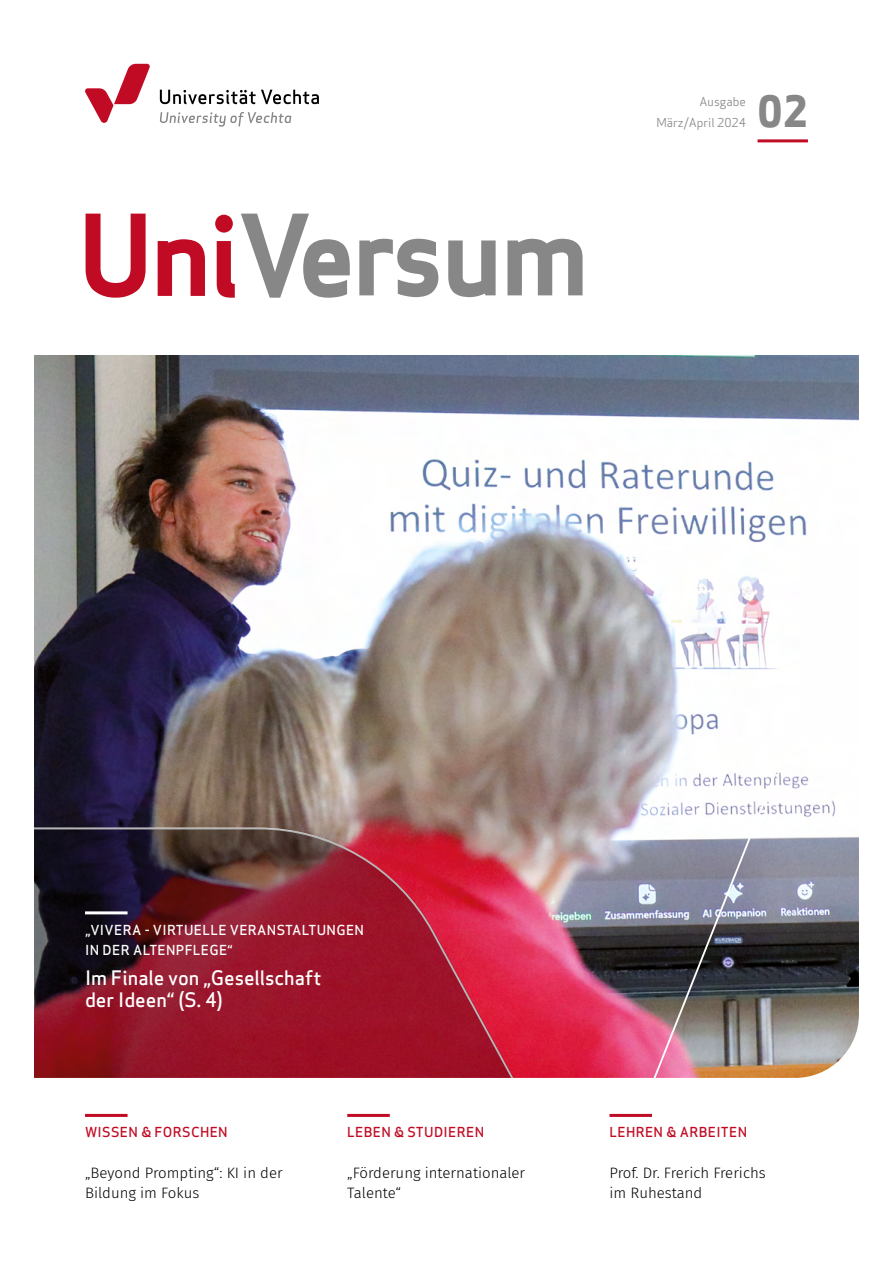
<style>
.page{position:relative;width:893px;height:1263px;background:#fff}
.page>*{position:absolute;margin:0;border:0;box-sizing:border-box;transform-origin:0 0}
.t1{font:800 42px "Apex Sans";color:#878787}
.t2{font:500 19.5px/22.5px "Apex Sans";color:#fff}
.t3{font:300 15px/20.2px "Fira Sans";color:#000}
.t4{font:500 13.5px/20.2px "Apex Sans";letter-spacing:.025em;color:#fff}
.t5{font:500 13.5px "Apex Sans";letter-spacing:.025em;color:#c10b25}
.t6{font:12px/21px "Apex Sans";color:#878787;text-align:right}
</style>
<div class="page">
<svg style="left:160px;top:112px;width:131px;height:15px"></svg>
<svg style="left:160px;top:90px;width:159px;height:14px"></svg>
<svg style="left:85px;top:64px;width:65px;height:59px"></svg>
<svg style="left:507px;top:239px;width:76px;height:56px"></svg>
<svg style="left:448px;top:240px;width:48px;height:57px"></svg>
<svg style="left:359px;top:239px;width:79px;height:58px"></svg>
<svg style="left:241px;top:214px;width:109px;height:84px"></svg>
<svg style="left:86px;top:214px;width:149px;height:84px"></svg>
<img style="left:34px;top:355px;width:825px;height:723px">
<img style="left:606px;top:412px;width:253px;height:666px">
<img style="left:34px;top:827px;width:560px;height:251px">
<svg style="left:34px;top:828px;width:480px;height:250px;background:#881c2e"></svg>
<hr style="left:85px;top:1114px;width:43px;height:3px;background:#c10b25">
<hr style="left:347px;top:1114px;width:43px;height:3px;background:#c10b25">
<hr style="left:757px;top:139px;width:51px;height:3px;background:#c10b25">
<hr style="left:609px;top:1114px;width:43px;height:3px;background:#c10b25">
<hr style="left:85px;top:911px;width:43px;height:3px;background:#fff">
<p class="t6" style="left:656px;top:90px;width:91px">Ausgabe<br>März/April 2024</p>
<h1 class="t1" style="left:757px;top:84px;width:52px">02</h1>
<p class="t4" style="left:85px;top:918px;width:281px">„VIVERA - VIRTUELLE VERANSTALTUNGEN<br>IN DER ALTENPFLEGE“</p>
<h2 class="t2" style="left:85px;top:964px;width:238px">Im Finale von „Gesellschaft der Ideen“ (S. 4)</h2>
<p class="t5" style="left:85px;top:1120px;width:144px">WISSEN &amp; FORSCHEN</p>
<p class="t3" style="left:85px;top:1162px;width:199px">„Beyond Prompting“: KI in der<br>Bildung im Fokus</p>
<p class="t5" style="left:347px;top:1120px;width:138px">LEBEN &amp; STUDIEREN</p>
<p class="t3" style="left:347px;top:1162px;width:179px">„Förderung internationaler<br>Talente“</p>
<p class="t5" style="left:609px;top:1120px;width:139px">LEHREN &amp; ARBEITEN</p>
<p class="t3" style="left:609px;top:1162px;width:158px">Prof. Dr. Frerich Frerichs im Ruhestand</p>
</div>
